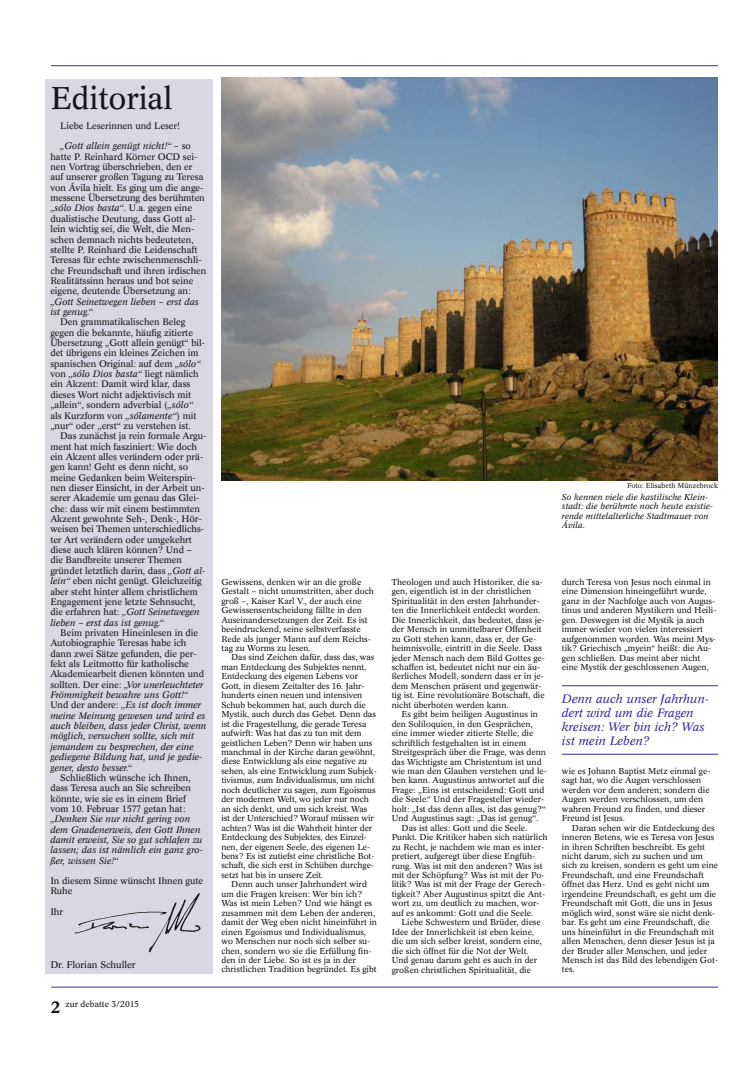
<style>
.page{position:relative;width:755px;height:1066px;background:#fff}
.page>*{position:absolute;margin:0;border:0;box-sizing:border-box;transform-origin:0 0}
.t1{font:31px "Concorde BE";letter-spacing:-.005em;color:#151616}
.t2{font:italic 12px/14px "Concorde BE";color:#3c2b99}
.t3{font:9.5px "Concorde BE";letter-spacing:-.005em;color:#151616}
.t4{font:9.2px/10.4px "Concorde BE";letter-spacing:-.005em;color:#151616}
.t5{font:italic 9.2px/10.4px "Concorde BE";letter-spacing:-.005em;color:#151616}
.t6{font:8.5px/9.5px "Concorde BE";color:#151616}
.t7{font:italic 8.5px/9.5px "Concorde BE";color:#151616}
.t8{font:7px "Concorde BE";color:#151616}
.s1{font-style:italic}
.s2{font-style:normal}
.s3{font-weight:500;font-size:16.5px}
</style>
<div class="page">
<hr style="left:51px;top:986px;width:666px;height:1px;background:#3c2b99">
<hr style="left:51px;top:65px;width:666px;height:1px;background:#3c2b99">
<div style="left:45px;top:79px;width:168px;height:895px;background:#dad7e5"></div>
<img style="left:74px;top:893px;width:127px;height:60px">
<hr style="left:561px;top:685px;width:156px;height:1px;background:#3c2b99">
<hr style="left:561px;top:754px;width:156px;height:1px;background:#3c2b99">
<img style="left:221px;top:77px;width:496px;height:404px">
<h1 class="t1" style="left:50px;top:85px;width:124px">Editorial</h1>
<p class="t4" style="left:60px;top:121px;width:121px">Liebe Leserinnen und Leser!</p>
<p class="t4" style="left:50px;top:142px;width:157px;text-indent:10px"><span class="s1">„Gott allein genügt nicht!“</span> – so hatte P. Reinhard Körner OCD sei&shy;nen Vortrag überschrieben, den er auf unserer großen Tagung zu Teresa von Ávila hielt. Es ging um die ange&shy;messene Übersetzung des berühmten <span class="s1">„sólo Dios basta“</span>. U.a. gegen eine dualistische Deutung, dass Gott al&shy;lein wichtig sei, die Welt, die Men&shy;schen demnach nichts bedeuteten, stellte P. Reinhard die Leidenschaft Teresas für echte zwischenmenschli&shy;che Freundschaft und ihren irdischen Realitätssinn heraus und bot seine eigene, deutende Übersetzung an:</p>
<p class="t5" style="left:50px;top:297px;width:150px">„Gott Seinetwegen lieben – erst das ist genug.“</p>
<p class="t4" style="left:50px;top:318px;width:156px;text-indent:10px">Den grammatikalischen Beleg gegen die bekannte, häufig zitierte Übersetzung „Gott allein genügt“ bil&shy;det übrigens ein kleines Zeichen im spanischen Original: auf dem <span class="s1">„sólo“ </span>von <span class="s1">„sólo Dios basta“</span> liegt nämlich ein Akzent: Damit wird klar, dass dieses Wort nicht adjektivisch mit „allein“, sondern adverbial (<span class="s1">„sólo“ </span>als Kurzform von <span class="s1">„sólamente“</span>) mit „nur“ oder „erst“ zu verstehen ist.</p>
<p class="t4" style="left:50px;top:432px;width:157px;text-indent:10px">Das zunächst ja rein formale Argu&shy;ment hat mich fasziniert: Wie doch ein Akzent alles verändern oder prä&shy;gen kann! Geht es denn nicht, so meine Gedanken beim Weiterspin&shy;nen dieser Einsicht, in der Arbeit un&shy;serer Akademie um genau das Glei&shy;che: dass wir mit einem bestimmten Akzent gewohnte Seh-, Denk-, Hör&shy;weisen bei Themen unterschiedlichs&shy;ter Art verändern oder umgekehrt diese auch klären können? Und – die Bandbreite unserer Themen gründet letztlich darin, dass <span class="s1">„Gott al&shy;lein“</span> eben nicht genügt. Gleichzeitig aber steht hinter allem christlichem Engagement jene letzte Sehnsucht, die erfahren hat: <span class="s1">„Gott Seinetwegen lieben – erst das ist genug.“</span></p>
<p class="t5" style="left:50px;top:628px;width:157px;text-indent:10px"><span class="s2">Beim privaten Hineinlesen in die Autobiographie Teresas habe ich dann zwei Sätze gefunden, die per&shy;fekt als Leitmotto für katholische Akademiearbeit dienen könnten und sollten. Der eine:</span> „Vor unerleuchteter Frömmigkeit bewahre uns Gott!“ <span class="s2">Und der andere:</span> „Es ist doch immer meine Meinung gewesen und wird es auch bleiben, dass jeder Christ, wenn möglich, versuchen sollte, sich mit jemandem zu besprechen, der eine gediegene Bildung hat, und je gedie&shy;gener, desto besser.“</p>
<p class="t4" style="left:50px;top:773px;width:142px;text-indent:10px">Schließlich wünsche ich Ihnen, dass Teresa auch an Sie schreiben könnte, wie sie es in einem Brief vom 10. Februar 1577 getan hat:</p>
<p class="t5" style="left:50px;top:814px;width:154px">„Denken Sie nur nicht gering von dem Gnadenerweis, den Gott Ihnen damit erweist, Sie so gut schlafen zu lassen; das ist nämlich ein ganz gro&shy;ßer, wissen Sie!“</p>
<p class="t4" style="left:50px;top:876px;width:154px">In diesem Sinne wünscht Ihnen gute<br>Ruhe</p>
<p class="t4" style="left:50px;top:907px;width:14px">Ihr</p>
<p class="t3" style="left:50px;top:960px;width:87px">Dr. Florian Schuller</p>
<p class="t6" style="left:51px;top:1000px;width:89px"><span class="s3">2</span> zur debatte 3/2015</p>
<p class="t8" style="left:626px;top:483px;width:92px">Foto: Elisabeth Münzebrock</p>
<p class="t7" style="left:561px;top:493px;width:153px">So kennen viele die kastilische Klein&shy;stadt: die berühmte noch heute existie&shy;rende mittelalterliche Stadtmauer von<br>Ávila.</p>
<p class="t6" style="left:221px;top:578px;width:154px">Gewissens, denken wir an die große Gestalt – nicht unumstritten, aber doch groß –, Kaiser Karl V., der auch eine Gewissensentscheidung fällte in den Auseinandersetzungen der Zeit. Es ist beeindruckend, seine selbstverfasste Rede als junger Mann auf dem Reichs&shy;tag zu Worms zu lesen.</p>
<p class="t6" style="left:221px;top:653px;width:157px;text-indent:10px">Das sind Zeichen dafür, dass das, was man Entdeckung des Subjektes nennt, Entdeckung des eigenen Lebens vor Gott, in diesem Zeitalter des 16. Jahr&shy;hunderts einen neuen und intensiven Schub bekommen hat, auch durch die Mystik, auch durch das Gebet. Denn das ist die Fragestellung, die gerade Teresa aufwirft: Was hat das zu tun mit dem geistlichen Leben? Denn wir haben uns manchmal in der Kirche daran gewöhnt, diese Entwicklung als eine negative zu sehen, als eine Entwicklung zum Subjek&shy;tivismus, zum Individualismus, um nicht noch deutlicher zu sagen, zum Egoismus der modernen Welt, wo jeder nur noch an sich denkt, und um sich kreist. Was ist der Unterschied? Worauf müssen wir achten? Was ist die Wahrheit hinter der Entdeckung des Subjektes, des Einzel&shy;nen, der eigenen Seele, des eigenen Le&shy;bens? Es ist zutiefst eine christliche Bot&shy;schaft, die sich erst in Schüben durchge&shy;setzt hat bis in unsere Zeit.</p>
<p class="t6" style="left:221px;top:880px;width:157px;text-indent:10px">Denn auch unser Jahrhundert wird um die Fragen kreisen: Wer bin ich?<br>Was ist mein Leben? Und wie hängt es zusammen mit dem Leben der anderen, damit der Weg eben nicht hineinführt in einen Egoismus und Individualismus, wo Menschen nur noch sich selber su&shy;chen, sondern wo sie die Erfüllung fin&shy;den in der Liebe. So ist es ja in der christlichen Tradition begründet. Es gibt</p>
<p class="t6" style="left:391px;top:578px;width:155px">Theologen und auch Historiker, die sa&shy;gen, eigentlich ist in der christlichen Spiritualität in den ersten Jahrhunder&shy;ten die Innerlichkeit entdeckt worden.<br>Die Innerlichkeit, das bedeutet, dass je&shy;der Mensch in unmittelbarer Offenheit zu Gott stehen kann, dass er, der Ge&shy;heimnisvolle, eintritt in die Seele. Dass jeder Mensch nach dem Bild Gottes ge&shy;schaffen ist, bedeutet nicht nur ein äu&shy;ßerliches Modell, sondern dass er in je&shy;dem Menschen präsent und gegenwär&shy;tig ist. Eine revolutionäre Botschaft, die nicht überboten werden kann.</p>
<p class="t6" style="left:401px;top:710px;width:138px">Es gibt beim heiligen Augustinus in</p>
<p class="t6" style="left:391px;top:720px;width:142px">den Soliloquien, in den Gesprächen,</p>
<p class="t6" style="left:391px;top:729px;width:143px">eine immer wieder zitierte Stelle, die</p>
<p class="t6" style="left:391px;top:739px;width:136px">schriftlich festgehalten ist in einem</p>
<p class="t6" style="left:391px;top:748px;width:156px">Streitgespräch über die Frage, was denn</p>
<p class="t6" style="left:391px;top:757px;width:151px">das Wichtigste am Christentum ist und</p>
<p class="t6" style="left:391px;top:767px;width:156px">wie man den Glauben verstehen und le-</p>
<p class="t6" style="left:391px;top:776px;width:154px">ben kann. Augustinus antwortet auf die</p>
<p class="t6" style="left:391px;top:786px;width:154px">Frage: „Eins ist entscheidend: Gott und</p>
<p class="t6" style="left:391px;top:795px;width:154px">die Seele.“ Und der Fragesteller wieder-</p>
<p class="t6" style="left:391px;top:805px;width:156px">holt: „Ist das denn alles, ist das genug?“</p>
<p class="t6" style="left:391px;top:814px;width:148px">Und Augustinus sagt: „Das ist genug“.</p>
<p class="t6" style="left:401px;top:824px;width:127px">Das ist alles: Gott und die Seele.</p>
<p class="t6" style="left:391px;top:833px;width:157px">Punkt. Die Kritiker haben sich natürlich</p>
<p class="t6" style="left:391px;top:842px;width:154px">zu Recht, je nachdem wie man es inter-</p>
<p class="t6" style="left:391px;top:852px;width:145px">pretiert, aufgeregt über diese Engfüh-</p>
<p class="t6" style="left:391px;top:861px;width:152px">rung. Was ist mit den anderen? Was ist</p>
<p class="t6" style="left:391px;top:871px;width:154px">mit der Schöpfung? Was ist mit der Po-</p>
<p class="t6" style="left:391px;top:880px;width:155px">litik? Was ist mit der Frage der Gerech-</p>
<p class="t6" style="left:391px;top:890px;width:155px">tigkeit? Aber Augustinus spitzt die Ant-</p>
<p class="t6" style="left:391px;top:899px;width:149px">wort zu, um deutlich zu machen, wor-</p>
<p class="t6" style="left:391px;top:909px;width:143px">auf es ankommt: Gott und die Seele.</p>
<p class="t6" style="left:401px;top:918px;width:140px">Liebe Schwestern und Brüder, diese</p>
<p class="t6" style="left:391px;top:928px;width:144px">Idee der Innerlichkeit ist eben keine,</p>
<p class="t6" style="left:391px;top:937px;width:152px">die um sich selber kreist, sondern eine,</p>
<p class="t6" style="left:391px;top:946px;width:138px">die sich öffnet für die Not der Welt.</p>
<p class="t6" style="left:391px;top:956px;width:147px">Und genau darum geht es auch in der</p>
<p class="t6" style="left:391px;top:965px;width:141px">großen christlichen Spiritualität, die</p>
<p class="t6" style="left:561px;top:578px;width:156px">durch Teresa von Jesus noch einmal in eine Dimension hineingeführt wurde, ganz in der Nachfolge auch von Augus&shy;tinus und anderen Mystikern und Heili&shy;gen. Deswegen ist die Mystik ja auch immer wieder von vielen interessiert aufgenommen worden. Was meint Mys&shy;tik? Griechisch „myein“ heißt: die Au&shy;gen schließen. Das meint aber nicht eine Mystik der geschlossenen Augen,</p>
<h2 class="t2" style="left:561px;top:693px;width:149px">Denn auch unser Jahrhun&shy;dert wird um die Fragen kreisen: Wer bin ich? Was ist mein Leben?</h2>
<p class="t6" style="left:561px;top:767px;width:150px">wie es Johann Baptist Metz einmal ge&shy;sagt hat, wo die Augen verschlossen werden vor dem anderen; sondern die<br>Augen werden verschlossen, um den wahren Freund zu finden, und dieser<br>Freund ist Jesus.</p>
<p class="t6" style="left:561px;top:823px;width:157px;text-indent:10px">Daran sehen wir die Entdeckung des inneren Betens, wie es Teresa von Jesus in ihren Schriften beschreibt. Es geht nicht darum, sich zu suchen und um sich zu kreisen, sondern es geht um eine Freundschaft, und eine Freundschaft öffnet das Herz. Und es geht nicht um irgendeine Freundschaft, es geht um die Freundschaft mit Gott, die uns in Jesus möglich wird, sonst wäre sie nicht denk&shy;bar. Es geht um eine Freundschaft, die uns hineinführt in die Freundschaft mit allen Menschen, denn dieser Jesus ist ja der Bruder aller Menschen, und jeder Mensch ist das Bild des lebendigen Got&shy;tes.</p>
</div>
